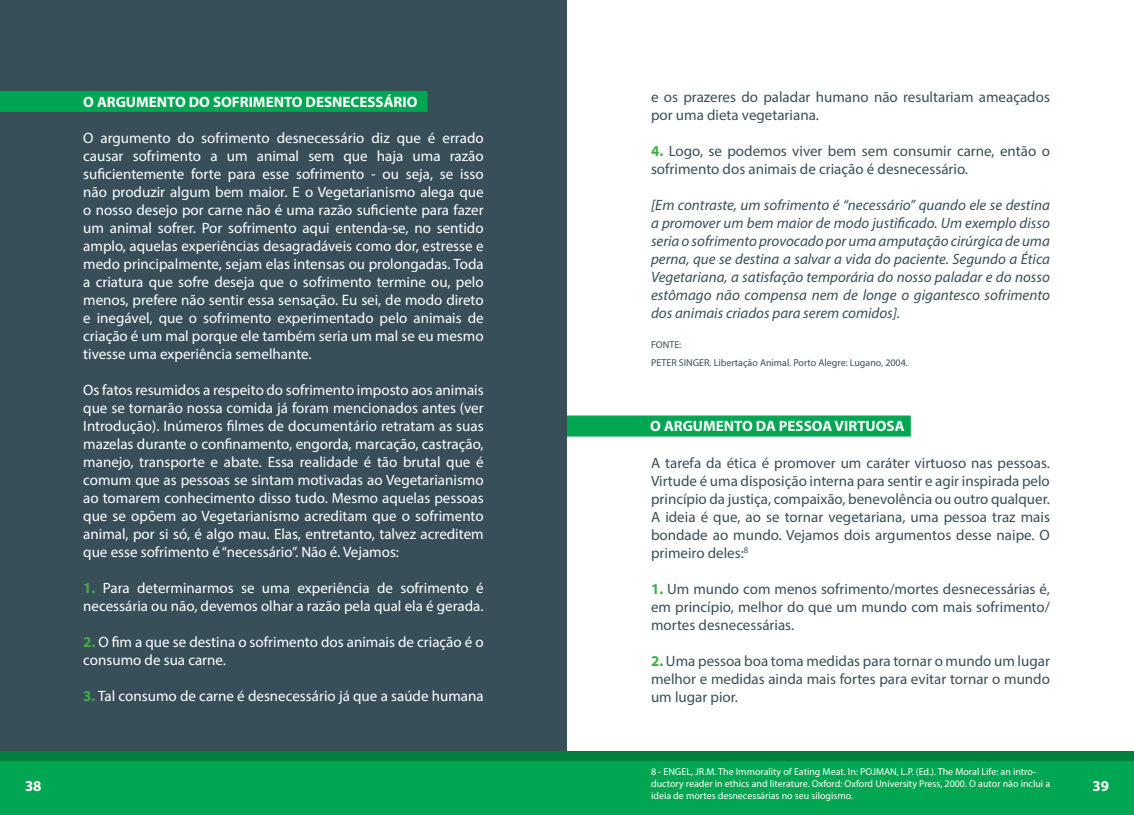
<style>
.page{position:relative;width:1134px;height:815px;background:#fff}
.page>*{position:absolute;margin:0;border:0;box-sizing:border-box;transform-origin:0 0}
.t1{font:15px/18px "Myriad Pro";color:#fff;text-align:justify}
.t2{font:15px/18px "Myriad Pro";color:#384f5a;text-align:justify}
.t3{font:italic 15px/18px "Myriad Pro";color:#384f5a;text-align:justify}
.t4{font:700 15px "Myriad Pro";color:#fff}
.t5{font:10px/12px "Myriad Pro";color:#fff}
.t6{font:10px/18px "Myriad Pro";color:#384f5a}
.s1{font-weight:700;color:#41ad49}
</style>
<div class="page">
<div style="left:0;top:0;width:567px;height:761px;background:#384f5a"></div>
<div style="left:0;top:751px;width:1134px;height:16px;background:#007f3e"></div>
<div style="left:0;top:761px;width:1134px;height:54px;background:#00a651"></div>
<div style="left:567px;top:415px;width:344px;height:22px;background:#00a651;border:1px solid #00a651"></div>
<div style="left:0;top:91px;width:428px;height:21px;background:#00a651"></div>
<p class="t4" style="left:83px;top:92px;width:336px">O ARGUMENTO DO SOFRIMENTO DESNECESSÁRIO</p>
<p class="t1" style="left:83px;top:129px;width:402px">O argumento do sofrimento desnecessário diz que é errado causar sofrimento a um animal sem que haja uma razão suficientemente forte para esse sofrimento - ou seja, se isso não produzir algum bem maior. E o Vegetarianismo alega que o nosso desejo por carne não é uma razão suficiente para fazer um animal sofrer. Por sofrimento aqui entenda-se, no sentido amplo, aquelas experiências desagradáveis como dor, estresse e medo principalmente, sejam elas intensas ou prolongadas. Toda a criatura que sofre deseja que o sofrimento termine ou, pelo menos, prefere não sentir essa sensação. Eu sei, de modo direto e inegável, que o sofrimento experimentado pelo animais de criação é um mal porque ele também seria um mal se eu mesmo tivesse uma experiência semelhante.</p>
<p class="t1" style="left:83px;top:381px;width:402px">Os fatos resumidos a respeito do sofrimento imposto aos animais que se tornarão nossa comida já foram mencionados antes (ver Introdução). Inúmeros filmes de documentário retratam as suas mazelas durante o confinamento, engorda, marcação, castração, manejo, transporte e abate. Essa realidade é tão brutal que é comum que as pessoas se sintam motivadas ao Vegetarianismo ao tomarem conhecimento disso tudo. Mesmo aquelas pessoas que se opõem ao Vegetarianismo acreditam que o sofrimento animal, por si só, é algo mau. Elas, entretanto, talvez acreditem que esse sofrimento é “necessário”. Não é. Vejamos:</p>
<p class="t1" style="left:83px;top:579px;width:402px"><span class="s1">1.</span> Para determinarmos se uma experiência de sofrimento é necessária ou não, devemos olhar a razão pela qual ela é gerada.</p>
<p class="t1" style="left:83px;top:633px;width:402px"><span class="s1">2.</span> O fim a que se destina o sofrimento dos animais de criação é o consumo de sua carne.</p>
<p class="t1" style="left:83px;top:687px;width:402px"><span class="s1">3.</span> Tal consumo de carne é desnecessário já que a saúde humana</p>
<p class="t2" style="left:651px;top:88px;width:400px">e os prazeres do paladar humano não resultariam ameaçados por uma dieta vegetariana.</p>
<p class="t2" style="left:651px;top:142px;width:400px"><span class="s1">4.</span> Logo, se podemos viver bem sem consumir carne, então o sofrimento dos animais de criação é desnecessário.</p>
<p class="t3" style="left:651px;top:196px;width:400px">[Em contraste, um sofrimento é “necessário” quando ele se destina a promover um bem maior de modo justificado. Um exemplo disso seria o sofrimento provocado por uma amputação cirúrgica de uma perna, que se destina a salvar a vida do paciente. Segundo a Ética Vegetariana, a satisfação temporária do nosso paladar e do nosso estômago não compensa nem de longe o gigantesco sofrimento dos animais criados para serem comidos].</p>
<p class="t6" style="left:651px;top:335px;width:258px">FONTE:<br>PETER SINGER. Libertação Animal. Porto Alegre: Lugano, 2004.</p>
<p class="t4" style="left:650px;top:417px;width:256px">O ARGUMENTO DA PESSOA VIRTUOSA</p>
<p class="t2" style="left:651px;top:454px;width:400px">A tarefa da ética é promover um caráter virtuoso nas pessoas.<br>Virtude é uma disposição interna para sentir e agir inspirada pelo princípio da justiça, compaixão, benevolência ou outro qualquer.<br>A ideia é que, ao se tornar vegetariana, uma pessoa traz mais bondade ao mundo. Vejamos dois argumentos desse naipe. O primeiro deles:<sup>8</sup></p>
<p class="t2" style="left:651px;top:580px;width:400px"><span class="s1">1.</span> Um mundo com menos sofrimento/mortes desnecessárias é, em princípio, melhor do que um mundo com mais sofrimento/ mortes desnecessárias.</p>
<p class="t2" style="left:651px;top:652px;width:400px"><span class="s1">2.</span> Uma pessoa boa toma medidas para tornar o mundo um lugar melhor e medidas ainda mais fortes para evitar tornar o mundo um lugar pior.</p>
<p class="t5" style="left:651px;top:765px;width:401px">8 - ENGEL, JR.M. The Immorality of Eating Meat. In: POJMAN, L.P. (Ed.). The Moral Life: an intro&shy;ductory reader in ethics and literature. Oxford: Oxford University Press, 2000. O autor não inclui a ideia de mortes desnecessárias no seu silogismo.</p>
<p class="t4" style="left:25px;top:776px;width:18px">38</p>
<p class="t4" style="left:1092px;top:776px;width:18px">39</p>
</div>
